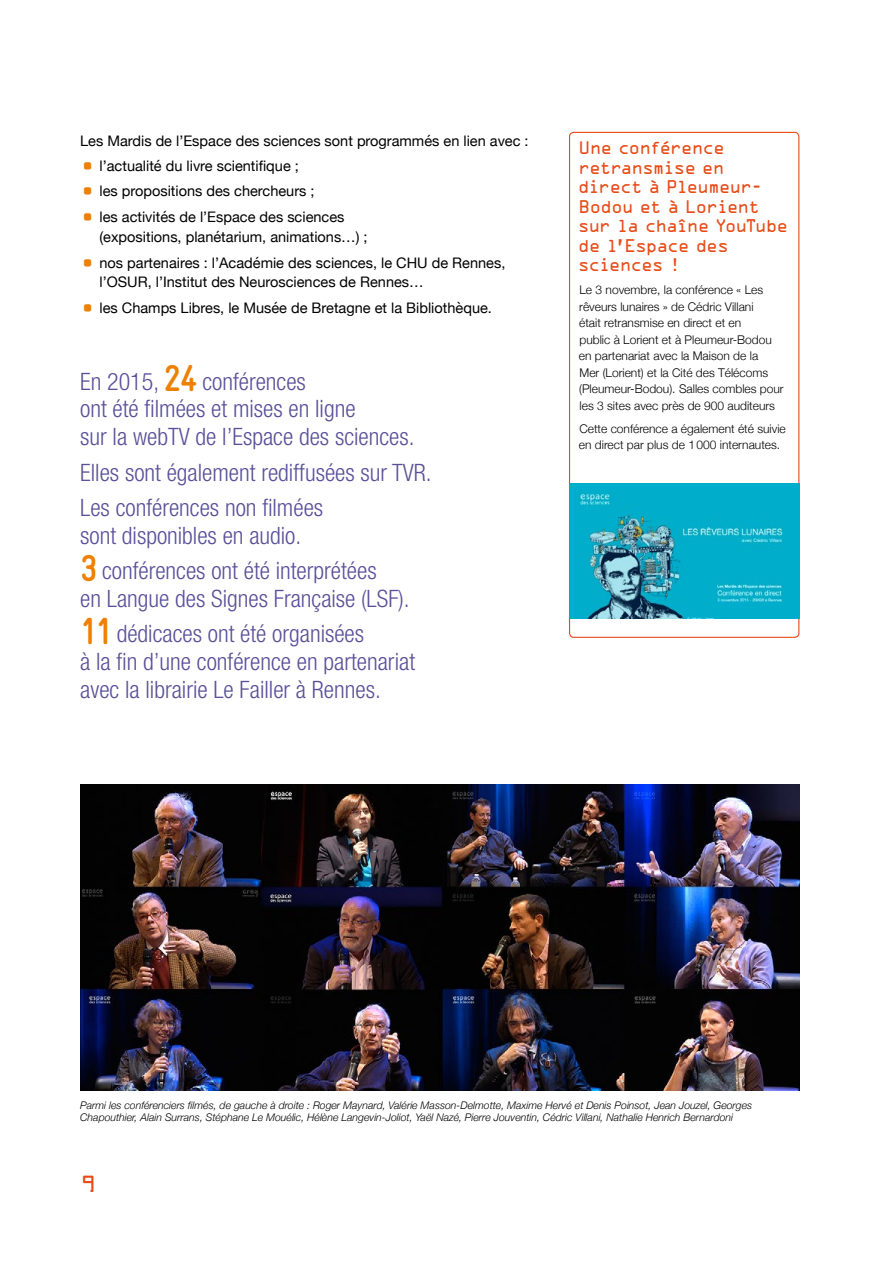
<style>
.page{position:relative;width:893px;height:1263px;background:#fff}
.page>*{position:absolute;margin:0;border:0;box-sizing:border-box;transform-origin:0 0}
.t1{font:300 condensed 24px/27.8px "Helvetica Neue";color:#5a509a}
.t2{font:21px "OCRA Std";color:#e74b17}
.t3{font:16.5px/19.5px "OCRA Std";letter-spacing:-.07em;color:#e74b17}
.t4{font:14.55px/25.5px "Helvetica Neue";color:#000}
.t5{font:300 12px/16.5px "Helvetica Neue";color:#000}
.t6{font:italic 300 10.5px/12px "Helvetica Neue";color:#000}
.s1{font-family:"Gravur Condensed";font-weight:700;font-stretch:normal;font-size:37.5px;color:#ef8002}
</style>
<div class="page">
<div style="left:569px;top:132px;width:230px;height:506px;border:1px solid #e74b17;border-radius:4px"></div>
<img style="left:80px;top:784px;width:720px;height:306px">
<img style="left:569px;top:483px;width:230px;height:136px">
<p class="t4" style="left:100px;top:128px;width:431px;text-indent:-19px">Les Mardis de l’Espace des sciences sont programmés en lien avec : l’actualité du livre scientifique ;<br>les propositions des chercheurs ;<br>les activités de l’Espace des sciences</p>
<p class="t4" style="left:100px;top:223px;width:407px;line-height:26px">(expositions, planétarium, animations…) ;<br>nos partenaires : l’Académie des sciences, le CHU de Rennes,</p>
<p class="t4" style="left:100px;top:269px;width:394px;line-height:26px">l’OSUR, l’Institut des Neurosciences de Rennes…<br>les Champs Libres, le Musée de Bretagne et la Bibliothèque.</p>
<h1 class="t1" style="left:80px;top:367px;width:336px">En 2015, <span class="s1">24</span> conférences<br>ont été filmées et mises en ligne<br>sur la webTV de l’Espace des sciences.</h1>
<h1 class="t1" style="left:80px;top:454px;width:353px;line-height:35.4px">Elles sont également rediffusées sur TVR.<br>Les conférences non filmées</h1>
<h1 class="t1" style="left:80px;top:517px;width:298px;line-height:35.4px">sont disponibles en audio.<br><span class="s1">3</span> conférences ont été interprétées</h1>
<h1 class="t1" style="left:80px;top:580px;width:331px;line-height:35.4px">en Langue des Signes Française (LSF).<br><span class="s1">11</span> dédicaces ont été organisées</h1>
<h1 class="t1" style="left:80px;top:647px;width:336px">à la fin d’une conférence en partenariat avec la librairie Le Failler à Rennes.</h1>
<p class="t3" style="left:578px;top:140px;width:212px">Une conférence retransmise en direct à Pleumeur-<br>Bodou et à Lorient sur la chaîne YouTube de l’Espace des sciences !</p>
<p class="t5" style="left:579px;top:281px;width:206px">Le 3 novembre, la conférence « Les rêveurs lunaires » de Cédric Villani<br>était retransmise en direct et en<br>public à Lorient et à Pleumeur-Bodou en partenariat avec la Maison de la<br>Mer (Lorient) et la Cité des Télécoms (Pleumeur-Bodou). Salles combles pour les 3 sites avec près de 900 auditeurs</p>
<p class="t5" style="left:579px;top:420px;width:208px">Cette conférence a également été suivie en direct par plus de 1000 internautes.</p>
<p class="t6" style="left:80px;top:1099px;width:674px">Parmi les conférenciers filmés, de gauche à droite : Roger Maynard, Valérie Masson-Delmotte, Maxime Hervé et Denis Poinsot, Jean Jouzel, Georges<br>Chapouthier, Alain Surrans, Stéphane Le Mouélic, Hélène Langevin-Joliot, Yaël Nazé, Pierre Jouventin, Cédric Villani, Nathalie Henrich Bernardoni</p>
<h2 class="t2" style="left:81px;top:1175px;width:17px">9</h2>
</div>
